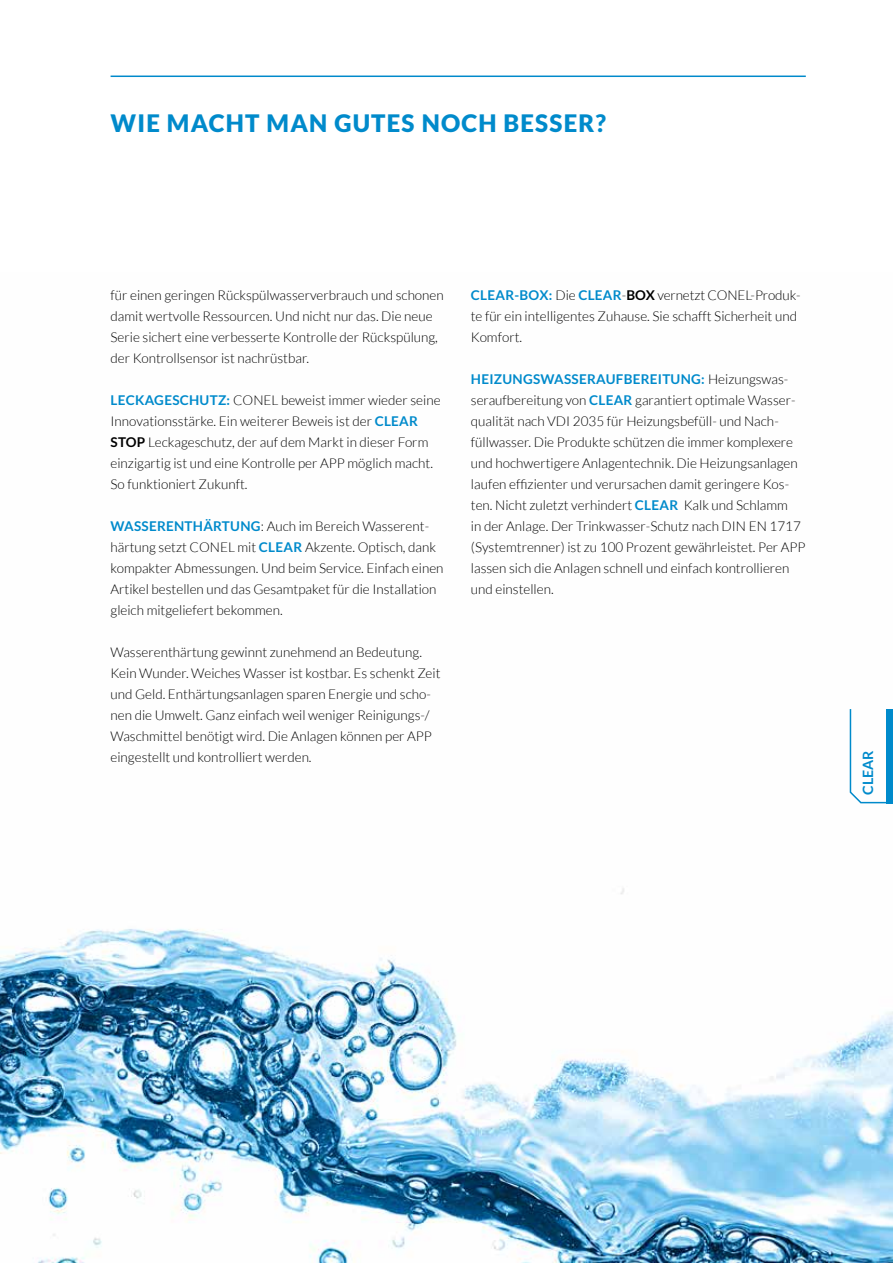
<style>
.page{position:relative;width:893px;height:1263px;background:#fff}
.page>*{position:absolute;margin:0;border:0;box-sizing:border-box;transform-origin:0 0}
.t1{font:900 24px "Lato";letter-spacing:.05em;color:#008acb}
.t2{font:700 14.25px "Lato";color:#008acb}
.t3{font:300 13.5px/21px "Lato";color:#000}
.s1{font-weight:700;color:#008acb}
.s2{font-weight:700}
</style>
<div class="page">
<hr style="left:111px;top:76px;width:695px;height:1px;background:#008acb">
<img style="left:0;top:888px;width:893px;height:375px">
<svg style="left:849px;top:709px;width:44px;height:95px"></svg>
<div style="left:887px;top:709px;width:6px;height:94px;background:#008acb"></div>
<h1 class="t1" style="left:111px;top:109px;width:497px">WIE MACHT MAN GUTES NOCH BESSER?</h1>
<p class="t3" style="left:111px;top:284px;width:335px">für einen geringen Rückspülwasserverbrauch und schonen damit wertvolle Ressourcen. Und nicht nur das. Die neue Serie sichert eine verbesserte Kontrolle der Rückspülung, der Kontrollsensor ist nachrüstbar.</p>
<p class="t3" style="left:111px;top:389px;width:331px"><span class="s1">LECKAGESCHUTZ:</span> CONEL beweist immer wieder seine Innovationsstärke. Ein weiterer Beweis ist der <span class="s1">CLEAR </span><span class="s2">STOP</span> Leckageschutz, der auf dem Markt in dieser Form einzigartig ist und eine Kontrolle per APP möglich macht.<br>So funktioniert Zukunft.</p>
<p class="t3" style="left:111px;top:515px;width:334px"><span class="s1">WASSERENTHÄRTUNG</span>: Auch im Bereich Wasserent&shy;härtung setzt CONEL mit <span class="s1">CLEAR</span> Akzente. Optisch, dank kompakter Abmessungen. Und beim Service. Einfach einen Artikel bestellen und das Gesamtpaket für die Installation gleich mitgeliefert bekommen.</p>
<p class="t3" style="left:111px;top:641px;width:331px">Wasserenthärtung gewinnt zunehmend an Bedeutung.<br>Kein Wunder. Weiches Wasser ist kostbar. Es schenkt Zeit und Geld. Enthärtungsanlagen sparen Energie und scho&shy;nen die Umwelt. Ganz einfach weil weniger Reinigungs-/ Waschmittel benötigt wird. Die Anlagen können per APP eingestellt und kontrolliert werden.</p>
<p class="t3" style="left:471px;top:284px;width:331px"><span class="s1">CLEAR-BOX:</span> Die <span class="s1">CLEAR</span>-<span class="s2">BOX</span> vernetzt CONEL-Produk&shy;te für ein intelligentes Zuhause. Sie schafft Sicherheit und<br>Komfort.</p>
<p class="t3" style="left:471px;top:368px;width:336px"><span class="s1">HEIZUNGSWASSERAUFBEREITUNG:</span> Heizungswas&shy;seraufbereitung von <span class="s1">CLEAR</span> garantiert optimale Wasser&shy;qualität nach VDI 2035 für Heizungsbefüll- und Nach&shy;füllwasser. Die Produkte schützen die immer komplexere und hochwertigere Anlagentechnik. Die Heizungsanlagen laufen effizienter und verursachen damit geringere Kos&shy;ten. Nicht zuletzt verhindert <span class="s1">CLEAR</span> Kalk und Schlamm<br>in der Anlage. Der Trinkwasser-Schutz nach DIN EN 1717 (Systemtrenner) ist zu 100 Prozent gewährleistet. Per APP lassen sich die Anlagen schnell und einfach kontrollieren und einstellen.</p>
<p class="t2" style="left:860px;top:795px;width:46px;rotate:-90deg">CLEAR</p>
</div>
